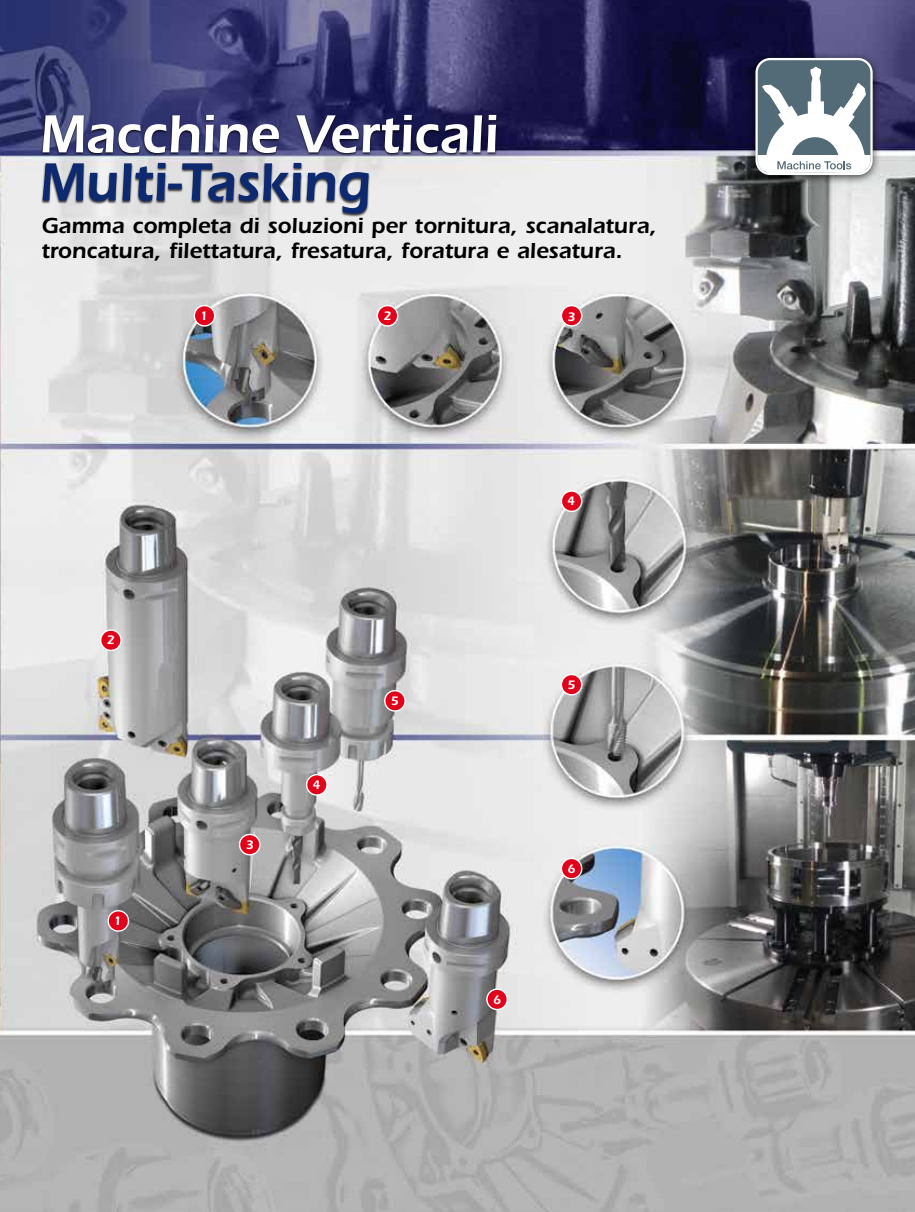
<style>
.page{position:relative;width:915px;height:1212px;background:#fff}
.page>*{position:absolute;margin:0;border:0;box-sizing:border-box;transform-origin:0 0}
.t1{font:600 55.5px "ITC Eras Std";color:#fff;scale:.95 1}
.t2{font:600 55.5px "ITC Eras Std";color:#0d2970;scale:.95 1}
.t3{font:600 22.5px/25.5px "ITC Eras Std";color:#000}
.t4{font:600 12.75px "ITC Eras Std";color:#fff}
</style>
<div class="page">
<img style="left:0;top:0;width:914px;height:1212px">
<div style="left:41px;top:114px;width:457px;height:103px;background:#000;opacity:.75"></div>
<div style="left:194px;top:306px;width:21px;height:20px;background:#e2001a;border-radius:50%"></div>
<div style="left:193px;top:305px;width:22px;height:22px;border:1px solid #fff;border-radius:50%"></div>
<div style="left:561px;top:306px;width:20px;height:20px;background:#e2001a;border-radius:50%"></div>
<div style="left:560px;top:305px;width:22px;height:22px;border:1px solid #fff;border-radius:50%"></div>
<div style="left:377px;top:306px;width:20px;height:20px;background:#e2001a;border-radius:50%"></div>
<div style="left:376px;top:305px;width:22px;height:22px;border:1px solid #fff;border-radius:50%"></div>
<div style="left:561px;top:491px;width:20px;height:20px;background:#e2001a;border-radius:50%"></div>
<div style="left:560px;top:490px;width:22px;height:22px;border:1px solid #fff;border-radius:50%"></div>
<div style="left:561px;top:858px;width:20px;height:21px;background:#e2001a;border-radius:50%"></div>
<div style="left:560px;top:858px;width:22px;height:21px;border:1px solid #fff;border-radius:50%"></div>
<div style="left:306px;top:775px;width:21px;height:20px;background:#e2001a;border-radius:50%"></div>
<div style="left:306px;top:774px;width:21px;height:22px;border:1px solid #fff;border-radius:50%"></div>
<div style="left:486px;top:989px;width:21px;height:20px;background:#e2001a;border-radius:50%"></div>
<div style="left:486px;top:988px;width:22px;height:22px;border:1px solid #fff;border-radius:50%"></div>
<div style="left:384px;top:691px;width:21px;height:20px;background:#e2001a;border-radius:50%"></div>
<div style="left:384px;top:690px;width:21px;height:22px;border:1px solid #fff;border-radius:50%"></div>
<div style="left:108px;top:911px;width:20px;height:20px;background:#e2001a;border-radius:50%"></div>
<div style="left:107px;top:910px;width:22px;height:22px;border:1px solid #fff;border-radius:50%"></div>
<div style="left:239px;top:834px;width:21px;height:21px;background:#e2001a;border-radius:50%"></div>
<div style="left:239px;top:834px;width:21px;height:21px;border:1px solid #fff;border-radius:50%"></div>
<div style="left:101px;top:630px;width:20px;height:20px;background:#e2001a;border-radius:50%"></div>
<div style="left:100px;top:629px;width:22px;height:22px;border:1px solid #fff;border-radius:50%"></div>
<div style="left:561px;top:674px;width:20px;height:21px;background:#e2001a;border-radius:50%"></div>
<div style="left:560px;top:674px;width:22px;height:21px;border:1px solid #fff;border-radius:50%"></div>
<div style="left:746px;top:51px;width:135px;height:135px;background:#000;opacity:.75"></div>
<svg style="left:755px;top:58px;width:117px;height:117px"></svg>
<h1 class="t1" style="left:39px;top:102px;width:484px">Macchine Verticali</h1>
<h1 class="t2" style="left:39px;top:150px;width:350px">Multi-Tasking</h1>
<p class="t3" style="left:41px;top:213px;width:616px">Gamma completa di soluzioni per tornitura, scanalatura, troncatura, filettatura, fresatura, foratura e alesatura.</p>
<p class="t4" style="left:200px;top:308px;width:10px">1</p>
<p class="t4" style="left:383px;top:308px;width:10px">2</p>
<p class="t4" style="left:567px;top:309px;width:10px">3</p>
<p class="t4" style="left:107px;top:633px;width:10px">2</p>
<p class="t4" style="left:114px;top:913px;width:10px">1</p>
<p class="t4" style="left:245px;top:838px;width:10px">3</p>
<p class="t4" style="left:312px;top:777px;width:10px">4</p>
<p class="t4" style="left:390px;top:693px;width:10px">5</p>
<p class="t4" style="left:567px;top:494px;width:10px">4</p>
<p class="t4" style="left:567px;top:677px;width:10px">5</p>
<p class="t4" style="left:493px;top:992px;width:10px">6</p>
<p class="t4" style="left:567px;top:862px;width:10px">6</p>
</div>
